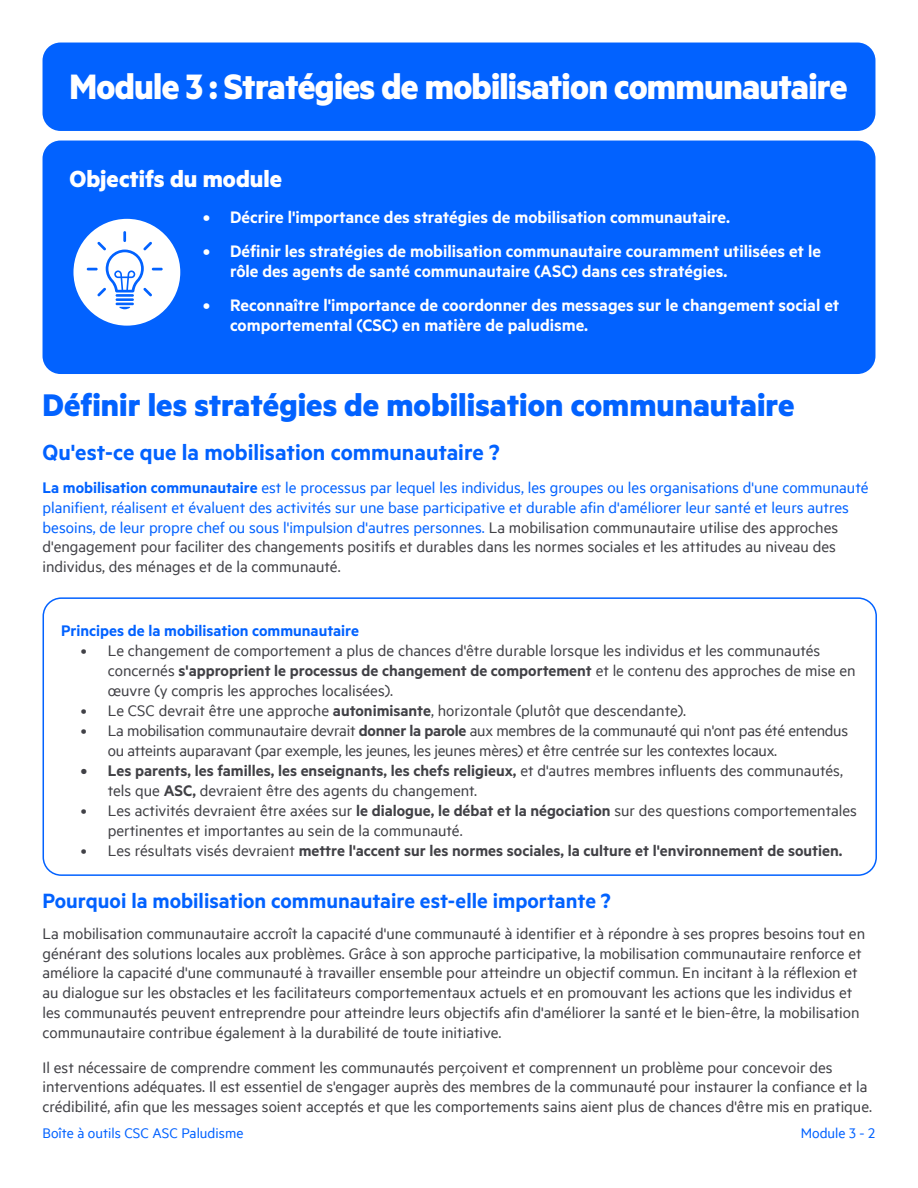
<style>
.page{position:relative;width:918px;height:1188px;background:#fff}
.page>*{position:absolute;margin:0;border:0;box-sizing:border-box;transform-origin:0 0}
.Header_1{font:700 39.75px "Metric";letter-spacing:-.02em;color:#fff;scale:.96 1}
.Header_1-2{font:700 35.25px "Metric";color:#0262ff}
.Header_1-3{font:700 26.25px "Metric";color:#fff}
.Header_2{font:600 24.75px "Metric";color:#0262ff}
.Header_2-2{font:600 23.25px "Metric";color:#0262ff}
.Header_1-4{font:600 18.75px/20.2px "Metric";color:#fff}
.Base_text{font:17.25px/19.8px "Metric";color:#414146}
.Base_text-2{font:17.25px/19.8px "Metric";color:#0262ff}
.t1{font:600 17.25px "Metric";color:#414146}
.t2{font:600 17.25px "Metric";color:#0262ff}
.t3{font:15.75px "Metric";color:#0262ff}
.s1{font-weight:600}
.s2{color:#414146}
.s3{font-weight:400}
</style>
<div class="page">
<div style="left:43px;top:43px;width:832px;height:88px;background:#0262ff;border-radius:18px"></div>
<div style="left:43px;top:141px;width:832px;height:233px;background:#0262ff;border-radius:18px"></div>
<div style="left:43px;top:597px;width:834px;height:279px;border:2px solid #0262ff;border-radius:18px"></div>
<div style="left:73px;top:219px;width:107px;height:107px;background:#fff;border-radius:50%"></div>
<hr style="left:116px;top:294px;width:18px;height:3px;background:#0262ff">
<hr style="left:116px;top:298px;width:18px;height:3px;background:#0262ff">
<svg style="left:87px;top:231px;width:76px;height:65px"></svg>
<svg style="left:116px;top:303px;width:18px;height:6px"></svg>
<p class="Header_1" style="left:70px;top:63px;width:812px">Module 3 : Stratégies de mobilisation communautaire</p>
<p class="Header_1-3" style="left:70px;top:163px;width:214px">Objectifs du module</p>
<p class="Header_1-4" style="left:203px;top:207px;width:529px">• Décrire l'importance des stratégies de mobilisation communautaire.</p>
<p class="Header_1-4" style="left:230px;top:240px;width:592px;text-indent:-27px">• Définir les stratégies de mobilisation communautaire couramment utilisées et le rôle des agents de santé communautaire (ASC) dans ces stratégies.</p>
<p class="Header_1-4" style="left:230px;top:294px;width:611px;text-indent:-27px">• Reconnaître l'importance de coordonner des messages sur le changement social et comportemental (CSC) en matière de paludisme.</p>
<p class="Header_1-2" style="left:43px;top:384px;width:754px">Définir les stratégies de mobilisation communautaire</p>
<p class="Header_2" style="left:43px;top:437px;width:459px">Qu'est-ce que la mobilisation communautaire ?</p>
<p class="Base_text-2" style="left:43px;top:477px;width:827px"><span class="s1">La mobilisation communautaire</span> est le processus par lequel les individus, les groupes ou les organisations d'une communauté planifient, réalisent et évaluent des activités sur une base participative et durable afin d'améliorer leur santé et leurs autres besoins, de leur propre chef ou sous l'impulsion d'autres personnes. <span class="s2">La mobilisation communautaire utilise des approches d'engagement pour faciliter des changements positifs et durables dans les normes sociales et les attitudes au niveau des individus, des ménages et de la communauté.</span></p>
<p class="t2" style="left:61px;top:621px;width:299px">Principes de la mobilisation communautaire</p>
<p class="Base_text" style="left:108px;top:640px;width:749px;text-indent:-27px">• Le changement de comportement a plus de chances d'être durable lorsque les individus et les communautés concernés <span class="s1">s'approprient le processus de changement de comportement</span> et le contenu des approches de mise en œuvre (y compris les approches localisées).</p>
<p class="Base_text" style="left:81px;top:700px;width:607px">• Le CSC devrait être une approche <span class="s1">autonimisante</span>, horizontale (plutôt que descendante).</p>
<p class="Base_text" style="left:108px;top:720px;width:742px;text-indent:-27px">• La mobilisation communautaire devrait <span class="s1">donner la parole</span> aux membres de la communauté qui n'ont pas été entendus ou atteints auparavant (par exemple, les jeunes, les jeunes mères) et être centrée sur les contextes locaux.</p>
<p class="Base_text" style="left:108px;top:760px;width:737px;text-indent:-27px"><span class="s1">• Les parents, les familles, les enseignants, les chefs religieux,</span> et d'autres membres influents des communautés, tels que <span class="s1">ASC,</span> devraient être des agents du changement.</p>
<p class="Base_text" style="left:108px;top:800px;width:751px;text-indent:-27px">• Les activités devraient être axées sur <span class="s1">le dialogue, le débat et la négociation</span> sur des questions comportementales pertinentes et importantes au sein de la communauté.</p>
<p class="t1" style="left:81px;top:840px;width:763px"><span class="s3">• Les résultats visés devraient</span> mettre l'accent sur les normes sociales, la culture et l'environnement de soutien.</p>
<p class="Header_2-2" style="left:43px;top:887px;width:570px">Pourquoi la mobilisation communautaire est-elle importante ?</p>
<p class="Base_text" style="left:43px;top:923px;width:824px">La mobilisation communautaire accroît la capacité d'une communauté à identifier et à répondre à ses propres besoins tout en générant des solutions locales aux problèmes. Grâce à son approche participative, la mobilisation communautaire renforce et améliore la capacité d'une communauté à travailler ensemble pour atteindre un objectif commun. En incitant à la réflexion et au dialogue sur les obstacles et les facilitateurs comportementaux actuels et en promouvant les actions que les individus et les communautés peuvent entreprendre pour atteindre leurs objectifs afin d'améliorer la santé et le bien-être, la mobilisation communautaire contribue également à la durabilité de toute initiative.</p>
<p class="Base_text" style="left:43px;top:1057px;width:831px">Il est nécessaire de comprendre comment les communautés perçoivent et comprennent un problème pour concevoir des interventions adéquates. Il est essentiel de s'engager auprès des membres de la communauté pour instaurer la confiance et la crédibilité, afin que les messages soient acceptés et que les comportements sains aient plus de chances d'être mis en pratique.</p>
<p class="t3" style="left:43px;top:1124px;width:202px">Boîte à outils CSC ASC Paludisme</p>
<p class="t3" style="left:801px;top:1124px;width:76px">Module 3 - 2</p>
</div>
